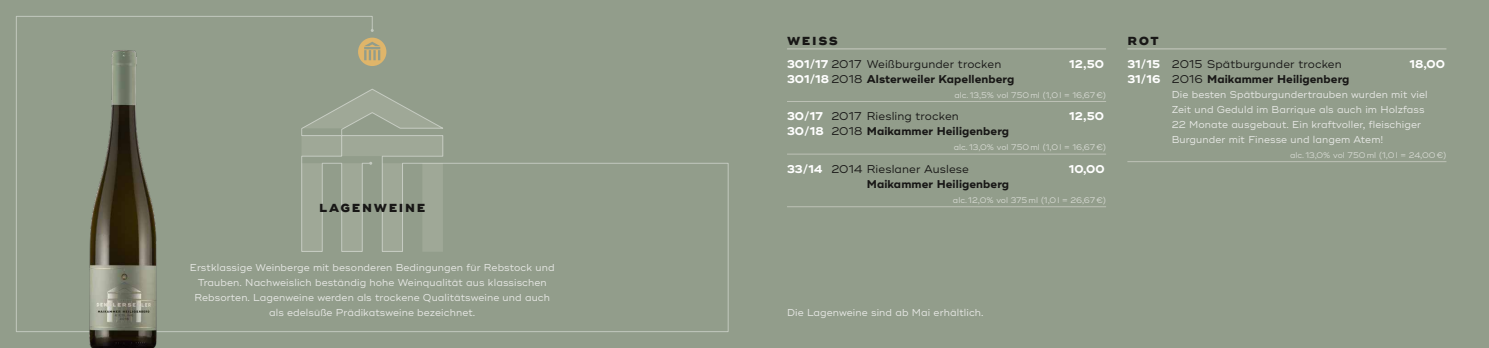
<style>
.page{position:relative;width:1489px;height:348px;background:#fff}
.page>*{position:absolute;margin:0;border:0;box-sizing:border-box;transform-origin:0 0}
._00_sorte{font:700 16.62px "Ridley Grotesk";letter-spacing:.1em;color:#181716}
._00_überschrift{font:700 16.62px "Ridley Grotesk";letter-spacing:.095em;color:#181716}
._00_grundschrift{font:700 11.25px "Ridley Grotesk";letter-spacing:.01em;color:#181716}
._00_grundschrift-2{font:11.25px "Ridley Grotesk";letter-spacing:.01em;color:#181716}
._00_grundschrift-3{font:700 11.25px "Ridley Grotesk";letter-spacing:.01em;color:#fff}
._00_grundschrift-4{font:10px/15px "Ridley Grotesk";letter-spacing:.01em;color:#e8e9e6}
._00_grundschrift-5{font:8.12px "Ridley Grotesk";letter-spacing:.01em;color:#d7dad3}
.s1{font-weight:700;color:#fff}
.s2{color:#fff}
.s3{font-weight:400}
</style>
<div class="page">
<div style="left:0;top:0;width:1488px;height:347px;background:#929d8b"></div>
<hr style="left:787px;top:49px;width:319px;height:1px;background:#c7cac1">
<hr style="left:787px;top:101px;width:319px;height:1px;background:#bdc1b6">
<hr style="left:787px;top:154px;width:319px;height:1px;background:#bdc1b6">
<hr style="left:787px;top:206px;width:319px;height:1px;background:#bdc1b6">
<hr style="left:1127px;top:49px;width:319px;height:1px;background:#c7cac1">
<hr style="left:1127px;top:161px;width:319px;height:1px;background:#bdc1b6">
<svg style="left:16px;top:16px;width:713px;height:316px"></svg>
<svg style="left:358px;top:38px;width:28px;height:28px"></svg>
<img style="left:83px;top:39px;width:80px;height:308px">
<p class="_00_sorte" style="left:319px;top:196px;width:107px">lagenweine</p>
<p class="_00_grundschrift-4" style="left:190px;top:259px;width:366px;text-align:center">Erstklassige Weinberge mit besonderen Bedingungen für Rebstock und Trauben. Nachweislich beständig hohe Weinqualität aus klassischen Rebsorten. Lagenweine werden als trockene Qualitätsweine und auch als edelsüße Prädikatsweine bezeichnet.</p>
<p class="_00_überschrift" style="left:787px;top:29px;width:52px">weiss</p>
<p class="_00_grundschrift-2" style="left:787px;top:57px;width:216px"><span class="s1">301/17</span> 2017 Weißburgunder trocken</p>
<p class="_00_grundschrift-3" style="left:1069px;top:57px;width:36px">12,50</p>
<p class="_00_grundschrift" style="left:787px;top:72px;width:229px"><span class="s2">301/18</span> <span class="s3">2018</span> Alsterweiler Kapellenberg</p>
<p class="_00_grundschrift-5" style="left:954px;top:90px;width:153px">alc. 13,5% vol 750ml (1,0 l = 16,67€)</p>
<p class="_00_grundschrift-2" style="left:787px;top:109px;width:173px"><span class="s1">30/17</span> 2017 Riesling trocken</p>
<p class="_00_grundschrift-3" style="left:1069px;top:109px;width:36px">12,50</p>
<p class="_00_grundschrift" style="left:787px;top:124px;width:224px"><span class="s2">30/18</span> <span class="s3">2018</span> Maikammer Heiligenberg</p>
<p class="_00_grundschrift-5" style="left:953px;top:142px;width:154px">alc. 13,0% vol 750ml (1,0 l = 16,67€)</p>
<p class="_00_grundschrift-2" style="left:787px;top:162px;width:183px"><span class="s1">33/14</span> 2014 Rieslaner Auslese</p>
<p class="_00_grundschrift-3" style="left:1068px;top:162px;width:38px">10,00</p>
<p class="_00_grundschrift" style="left:866px;top:177px;width:144px">Maikammer Heiligenberg</p>
<p class="_00_grundschrift-5" style="left:952px;top:195px;width:155px">alc. 12,0% vol 375ml (1,0 l = 26,67€)</p>
<p class="_00_überschrift" style="left:1127px;top:29px;width:33px">rot</p>
<p class="_00_grundschrift-2" style="left:1127px;top:57px;width:216px"><span class="s1">31/15</span> 2015 Spätburgunder trocken</p>
<p class="_00_grundschrift-3" style="left:1409px;top:57px;width:37px">18,00</p>
<p class="_00_grundschrift" style="left:1127px;top:72px;width:224px"><span class="s2">31/16</span> <span class="s3">2016</span> Maikammer Heiligenberg</p>
<p class="_00_grundschrift-4" style="left:1171px;top:87px;width:257px">Die besten Spätburgundertrauben wurden mit viel Zeit und Geduld im Barrique als auch im Holzfass 22 Monate ausgebaut. Ein kraftvoller, fleischiger Burgunder mit Finesse und langem Atem!</p>
<p class="_00_grundschrift-5" style="left:1289px;top:150px;width:158px">alc. 13,0% vol 750ml (1,0 l = 24,00 €)</p>
<p class="_00_grundschrift-4" style="left:787px;top:304px;width:198px">Die Lagenweine sind ab Mai erhältlich.</p>
</div>
